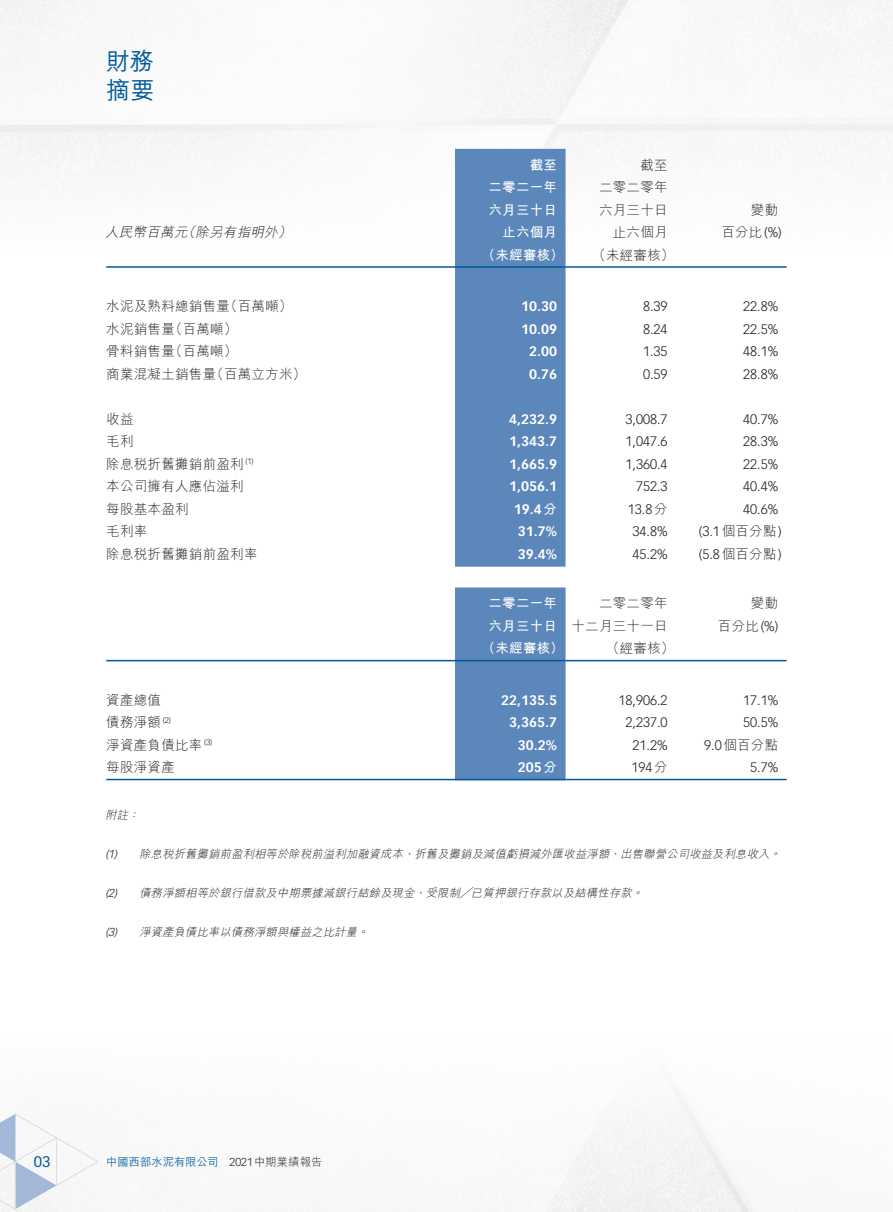
<style>
.page{position:relative;width:893px;height:1212px;background:#fff}
.page>*{position:absolute;margin:0;border:0;box-sizing:border-box;transform-origin:0 0}
.t1{font:500 24px "M Hei HK";color:#005999}
.t2{font:15px "Vectora LT Std";color:#005999}
._50_Table_txt{font:300 13.5px "M Hei HK";letter-spacing:.02em;color:#231f20}
._50_Table_txt-2{font:300 13.5px "Vectora LT Std";color:#231f20}
._50_Table_txt-3{font:700 13.5px "Vectora LT Std";color:#fff}
._50_Table_txt-4{font:700 13.5px "M Hei HK";letter-spacing:.02em;color:#fff}
._50_Table_txt-5{font:italic 300 13.5px "M Hei HK";color:#231f20}
._06_Notes{font:italic 300 11.25px "M Hei HK";color:#231f20}
.t3{font:300 11.25px "M Hei HK";letter-spacing:.015em;color:#231f20}
.t4{font:500 11.25px "M Hei HK";letter-spacing:.005em;color:#1f6ea9}
._06_Notes-2{font:italic 300 11.25px "Vectora LT Std";color:#231f20}
._50_Table_txt-6{font:300 7.8px "Vectora LT Std";color:#231f20}
.s1{font-family:"Vectora LT Std"}
.s2{font-family:"M Hei HK"}
</style>
<div class="page">
<div style="left:455px;top:149px;width:110px;height:418px;background:#5c87ba"></div>
<hr style="left:106px;top:266px;width:349px;height:2px;background:#005999">
<hr style="left:455px;top:266px;width:110px;height:2px;background:#005999">
<hr style="left:565px;top:266px;width:111px;height:2px;background:#005999">
<hr style="left:676px;top:266px;width:111px;height:2px;background:#005999">
<div style="left:455px;top:587px;width:110px;height:192px;background:#5c87ba"></div>
<hr style="left:106px;top:660px;width:349px;height:1px;background:#005999">
<hr style="left:455px;top:660px;width:110px;height:1px;background:#005999">
<hr style="left:565px;top:660px;width:111px;height:1px;background:#005999">
<hr style="left:676px;top:660px;width:111px;height:1px;background:#005999">
<hr style="left:106px;top:779px;width:349px;height:1px;background:#005999">
<hr style="left:455px;top:779px;width:110px;height:1px;background:#005999">
<hr style="left:565px;top:779px;width:111px;height:1px;background:#005999">
<hr style="left:676px;top:779px;width:111px;height:1px;background:#005999">
<svg style="left:0;top:1112px;width:99px;height:100px"></svg>
<p class="t1" style="left:106px;top:44px;width:49px">財務</p>
<p class="t1" style="left:106px;top:73px;width:50px">摘要</p>
<p class="_50_Table_txt-5" style="left:182px;top:225px;width:18px">（</p>
<p class="_50_Table_txt-5" style="left:278px;top:225px;width:18px">(</p>
<p class="_50_Table_txt-5" style="left:105px;top:225px;width:177px">人民幣百萬元除另有指明外</p>
<p class="_50_Table_txt-4" style="left:530px;top:155px;width:29px">截至</p>
<p class="_50_Table_txt-4" style="left:488px;top:177px;width:70px">二零二一年</p>
<p class="_50_Table_txt-4" style="left:488px;top:200px;width:70px">六月三十日</p>
<p class="_50_Table_txt-4" style="left:502px;top:222px;width:56px">止六個月</p>
<p class="_50_Table_txt" style="left:640px;top:158px;width:29px">截至</p>
<p class="_50_Table_txt" style="left:599px;top:180px;width:70px">二零二零年</p>
<p class="_50_Table_txt" style="left:599px;top:203px;width:70px">六月三十日</p>
<p class="_50_Table_txt" style="left:613px;top:225px;width:56px">止六個月</p>
<p class="_50_Table_txt" style="left:751px;top:203px;width:29px">變動</p>
<p class="_50_Table_txt" style="left:721px;top:225px;width:62px">百分比 <span class="s1">%) (</span></p>
<p class="_50_Table_txt-4" style="left:482px;top:245px;width:83px">（未經審核）</p>
<p class="_50_Table_txt" style="left:592px;top:248px;width:83px">（未經審核(</p>
<p class="_50_Table_txt" style="left:224px;top:299px;width:70px">（百萬噸(</p>
<p class="_50_Table_txt" style="left:106px;top:299px;width:125px">水泥及熟料總銷售量</p>
<p class="_50_Table_txt-3" style="left:521px;top:298px;width:37px">10.30</p>
<p class="_50_Table_txt-2" style="left:643px;top:298px;width:26px">8.39</p>
<p class="_50_Table_txt-2" style="left:743px;top:298px;width:37px">22.8%</p>
<p class="_50_Table_txt" style="left:169px;top:322px;width:70px">（百萬噸(</p>
<p class="_50_Table_txt" style="left:106px;top:322px;width:70px">水泥銷售量</p>
<p class="_50_Table_txt-3" style="left:521px;top:320px;width:37px">10.09</p>
<p class="_50_Table_txt-2" style="left:643px;top:321px;width:26px">8.24</p>
<p class="_50_Table_txt-2" style="left:743px;top:321px;width:37px">22.5%</p>
<p class="_50_Table_txt" style="left:169px;top:344px;width:70px">（百萬噸(</p>
<p class="_50_Table_txt" style="left:106px;top:344px;width:70px">骨料銷售量</p>
<p class="_50_Table_txt-3" style="left:529px;top:343px;width:29px">2.00</p>
<p class="_50_Table_txt-2" style="left:643px;top:343px;width:26px">1.35</p>
<p class="_50_Table_txt-2" style="left:743px;top:343px;width:37px">48.1%</p>
<p class="_50_Table_txt" style="left:211px;top:367px;width:97px">（百萬立方米(</p>
<p class="_50_Table_txt" style="left:106px;top:367px;width:111px">商業混凝土銷售量</p>
<p class="_50_Table_txt-3" style="left:529px;top:365px;width:29px">0.76</p>
<p class="_50_Table_txt-2" style="left:643px;top:366px;width:26px">0.59</p>
<p class="_50_Table_txt-2" style="left:743px;top:366px;width:37px">28.8%</p>
<p class="_50_Table_txt" style="left:106px;top:412px;width:29px">收益</p>
<p class="_50_Table_txt-3" style="left:509px;top:410px;width:49px">4,232.9</p>
<p class="_50_Table_txt-2" style="left:625px;top:411px;width:44px">3,008.7</p>
<p class="_50_Table_txt-2" style="left:743px;top:411px;width:37px">40.7%</p>
<p class="_50_Table_txt" style="left:106px;top:434px;width:29px">毛利</p>
<p class="_50_Table_txt-3" style="left:509px;top:433px;width:49px">1,343.7</p>
<p class="_50_Table_txt-2" style="left:625px;top:433px;width:44px">1,047.6</p>
<p class="_50_Table_txt-2" style="left:743px;top:433px;width:37px">28.3%</p>
<p class="_50_Table_txt" style="left:106px;top:457px;width:139px">除息稅折舊攤銷前盈利</p>
<p class="_50_Table_txt-6" style="left:245px;top:457px;width:10px">(1)</p>
<p class="_50_Table_txt-3" style="left:509px;top:455px;width:49px">1,665.9</p>
<p class="_50_Table_txt-2" style="left:625px;top:456px;width:44px">1,360.4</p>
<p class="_50_Table_txt-2" style="left:743px;top:456px;width:37px">22.5%</p>
<p class="_50_Table_txt" style="left:106px;top:479px;width:139px">本公司擁有人應佔溢利</p>
<p class="_50_Table_txt-3" style="left:509px;top:478px;width:49px">1,056.1</p>
<p class="_50_Table_txt-2" style="left:636px;top:478px;width:33px">752.3</p>
<p class="_50_Table_txt-2" style="left:743px;top:478px;width:37px">40.4%</p>
<p class="_50_Table_txt" style="left:106px;top:502px;width:84px">每股基本盈利</p>
<p class="_50_Table_txt-3" style="left:514px;top:500px;width:45px">19.4 <span class="s2">分</span></p>
<p class="_50_Table_txt-2" style="left:628px;top:501px;width:41px">13.8 <span class="s2">分</span></p>
<p class="_50_Table_txt-2" style="left:743px;top:501px;width:37px">40.6%</p>
<p class="_50_Table_txt" style="left:106px;top:524px;width:43px">毛利率</p>
<p class="_50_Table_txt-3" style="left:518px;top:523px;width:41px">31.7%</p>
<p class="_50_Table_txt-2" style="left:632px;top:523px;width:37px">34.8%</p>
<p class="_50_Table_txt-2" style="left:699px;top:523px;width:84px">(3.1<span class="s2">個百分點</span>(</p>
<p class="_50_Table_txt" style="left:106px;top:547px;width:153px">除息稅折舊攤銷前盈利率</p>
<p class="_50_Table_txt-3" style="left:518px;top:545px;width:41px">39.4%</p>
<p class="_50_Table_txt-2" style="left:632px;top:546px;width:37px">45.2%</p>
<p class="_50_Table_txt-2" style="left:699px;top:546px;width:84px">(5.8<span class="s2">個百分點</span>(</p>
<p class="_50_Table_txt-4" style="left:488px;top:593px;width:70px">二零二一年</p>
<p class="_50_Table_txt-4" style="left:488px;top:616px;width:70px">六月三十日</p>
<p class="_50_Table_txt" style="left:599px;top:596px;width:70px">二零二零年</p>
<p class="_50_Table_txt" style="left:571px;top:619px;width:98px">十二月三十一日</p>
<p class="_50_Table_txt" style="left:751px;top:596px;width:29px">變動</p>
<p class="_50_Table_txt" style="left:718px;top:619px;width:62px">百分比 <span class="s1">%) (</span></p>
<p class="_50_Table_txt-4" style="left:482px;top:638px;width:83px">（未經審核）</p>
<p class="_50_Table_txt" style="left:606px;top:641px;width:70px">（經審核(</p>
<p class="_50_Table_txt" style="left:106px;top:693px;width:56px">資產總值</p>
<p class="_50_Table_txt-3" style="left:501px;top:692px;width:57px">22,135.5</p>
<p class="_50_Table_txt-2" style="left:618px;top:692px;width:51px">18,906.2</p>
<p class="_50_Table_txt-2" style="left:743px;top:692px;width:37px">17.1%</p>
<p class="_50_Table_txt" style="left:106px;top:715px;width:56px">債務淨額</p>
<p class="_50_Table_txt-6" style="left:163px;top:715px;width:10px">(2)</p>
<p class="_50_Table_txt-3" style="left:509px;top:714px;width:49px">3,365.7</p>
<p class="_50_Table_txt-2" style="left:625px;top:714px;width:44px">2,237.0</p>
<p class="_50_Table_txt-2" style="left:743px;top:714px;width:37px">50.5%</p>
<p class="_50_Table_txt" style="left:106px;top:738px;width:98px">淨資產負債比率</p>
<p class="_50_Table_txt-6" style="left:204px;top:738px;width:10px">)3(</p>
<p class="_50_Table_txt-3" style="left:518px;top:737px;width:41px">30.2%</p>
<p class="_50_Table_txt-2" style="left:632px;top:737px;width:37px">21.2%</p>
<p class="_50_Table_txt" style="left:704px;top:738px;width:76px"><span class="s1">9.0</span>個百分點</p>
<p class="_50_Table_txt" style="left:106px;top:760px;width:70px">每股淨資產</p>
<p class="_06_Notes" style="left:128px;top:809px;width:15px">：</p>
<p class="_06_Notes" style="left:105px;top:809px;width:27px">附註</p>
<p class="_50_Table_txt-3" style="left:518px;top:759px;width:41px">205 <span class="s2">分</span></p>
<p class="_50_Table_txt-2" style="left:631px;top:759px;width:38px">194 <span class="s2">分</span></p>
<p class="_50_Table_txt-2" style="left:750px;top:759px;width:30px">5.7%</p>
<p class="_06_Notes-2" style="left:105px;top:847px;width:16px">)1(</p>
<p class="_06_Notes" style="left:620px;top:848px;width:153px">出售聯營公司收益及利息收入</p>
<p class="_06_Notes" style="left:414px;top:848px;width:199px">折舊及攤銷及減值虧損減外匯收益淨額</p>
<p class="_06_Notes" style="left:139px;top:848px;width:268px">除息稅折舊攤銷前盈利相等於除稅前溢利加融資成本</p>
<p class="_06_Notes" style="left:769px;top:848px;width:15px">。</p>
<p class="_06_Notes" style="left:403px;top:848px;width:15px">、</p>
<p class="_06_Notes" style="left:609px;top:848px;width:15px">、</p>
<p class="_06_Notes-2" style="left:105px;top:886px;width:16px">)2(</p>
<p class="_06_Notes" style="left:460px;top:887px;width:176px">╱已質押銀行存款以及結構性存款</p>
<p class="_06_Notes" style="left:426px;top:887px;width:38px">受限制</p>
<p class="_06_Notes" style="left:139px;top:887px;width:279px">債務淨額相等於銀行借款及中期票據減銀行結餘及現金</p>
<p class="_06_Notes" style="left:632px;top:887px;width:15px">。</p>
<p class="_06_Notes" style="left:415px;top:887px;width:15px">、</p>
<p class="_06_Notes-2" style="left:105px;top:925px;width:16px">)3(</p>
<p class="_06_Notes" style="left:139px;top:926px;width:222px">淨資產負債比率以債務淨額與權益之比計量</p>
<p class="_06_Notes" style="left:357px;top:926px;width:15px">。</p>
<p class="t2" style="left:34px;top:1153px;width:18px">03</p>
<p class="t4" style="left:106px;top:1154px;width:114px">中國西部水泥有限公司</p>
<p class="t3" style="left:230px;top:1156px;width:94px"><span class="s1">2021</span> 中期業績報告</p>
</div>
